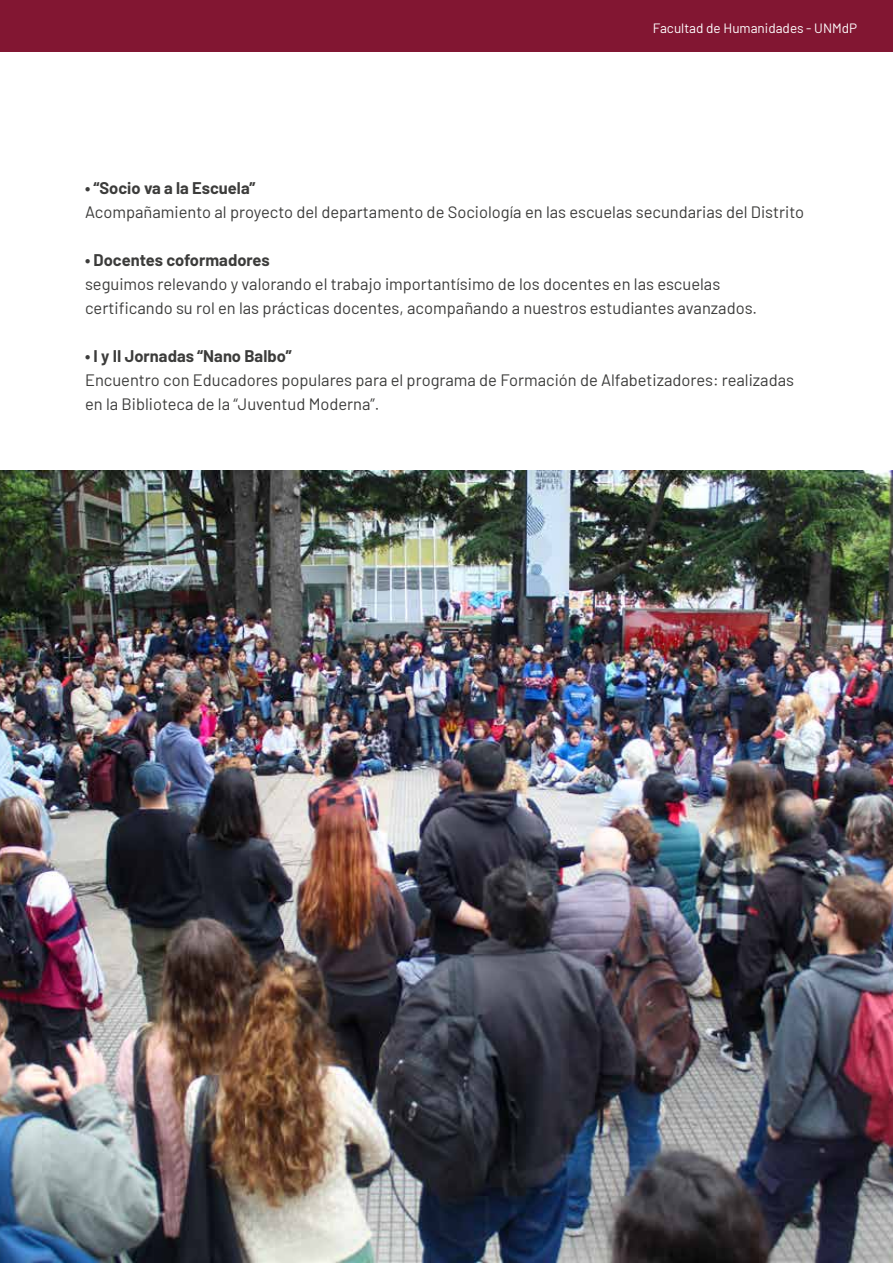
<style>
.page{position:relative;width:893px;height:1263px;background:#fff}
.page>*{position:absolute;margin:0;border:0;box-sizing:border-box;transform-origin:0 0}
.t1{font:16.5px/24px "Barlow";color:#3c3c3b}
.t2{font:700 16.5px "Barlow";color:#3c3c3b}
.t3{font:13.5px "Barlow";color:#fff}
</style>
<div class="page">
<div style="left:0;top:0;width:893px;height:51px;background:#821632"></div>
<img style="left:0;top:471px;width:893px;height:792px">
<p class="t3" style="left:653px;top:18px;width:206px">Facultad de Humanidades - UNMdP</p>
<p class="t2" style="left:85px;top:176px;width:172px">• “Socio va a la Escuela”</p>
<p class="t1" style="left:85px;top:199px;width:721px">Acompañamiento al proyecto del departamento de Sociología en las escuelas secundarias del Distrito</p>
<p class="t2" style="left:85px;top:248px;width:186px">• Docentes coformadores</p>
<p class="t1" style="left:85px;top:271px;width:674px">seguimos relevando y valorando el trabajo importantísimo de los docentes en las escuelas certificando su rol en las prácticas docentes, acompañando a nuestros estudiantes avanzados.</p>
<p class="t2" style="left:85px;top:344px;width:208px">• I y II Jornadas “Nano Balbo”</p>
<p class="t1" style="left:85px;top:367px;width:711px">Encuentro con Educadores populares para el programa de Formación de Alfabetizadores: realizadas en la Biblioteca de la “Juventud Moderna”.</p>
</div>
